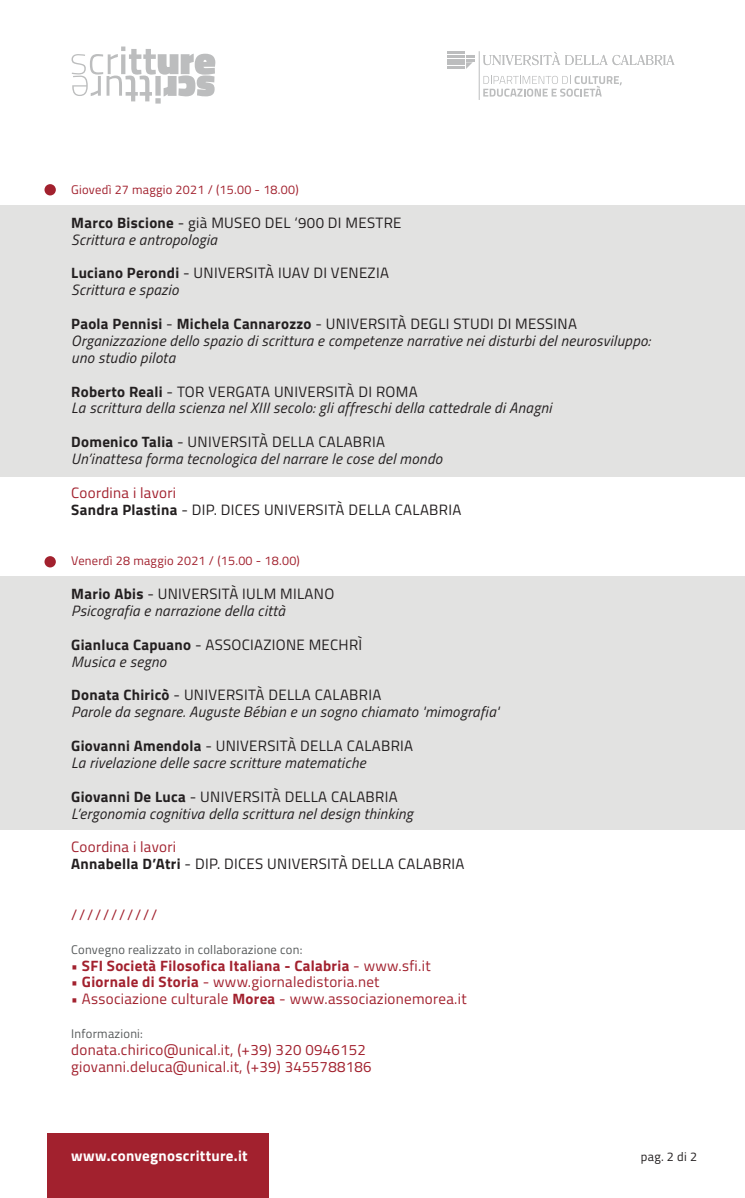
<style>
.page{position:relative;width:745px;height:1198px;background:#fff}
.page>*{position:absolute;margin:0;border:0;box-sizing:border-box;transform-origin:0 0}
.t1{font:italic 15px/16.9px "Titillium Web";letter-spacing:.02em;color:#231f20}
.t2{font:15px/16.9px "Titillium Web";letter-spacing:.02em;color:#231f20}
.t3{font:15px/16.9px "Titillium Web";letter-spacing:.02em;color:#a2212e}
.t4{font:700 15px "Titillium Web";letter-spacing:.02em;color:#a2212e}
.t5{font:700 15px "Titillium Web";letter-spacing:.02em;color:#fff}
.t6{font:12.5px "Titillium Web";letter-spacing:.02em;color:#a2212e}
.t7{font:12.5px "Titillium Web";letter-spacing:.02em;color:#575a5b}
.t8{font:12.5px "Titillium Web";color:#231f20}
.s1{font-weight:700}
.s2{font-style:italic}
.s3{font-weight:700;font-style:normal}
.s4{font-style:normal}
.s5{color:#a2212e}
.s6{font-weight:400}
</style>
<div class="page">
<div style="left:0;top:577px;width:744px;height:253px;background:#e2e2e1"></div>
<div style="left:44px;top:556px;width:12px;height:11px;background:#a2212e;border-radius:50%"></div>
<div style="left:0;top:205px;width:744px;height:272px;background:#e2e2e1"></div>
<svg style="left:71px;top:47px;width:144px;height:57px"></svg>
<hr style="left:447px;top:66px;width:18px;height:3px;background:#575a5b">
<hr style="left:447px;top:62px;width:18px;height:3px;background:#575a5b">
<hr style="left:447px;top:59px;width:18px;height:3px;background:#575a5b">
<hr style="left:447px;top:55px;width:18px;height:3px;background:#575a5b">
<hr style="left:447px;top:51px;width:18px;height:3px;background:#575a5b">
<svg style="left:466px;top:55px;width:8px;height:14px"></svg>
<svg style="left:483px;top:52px;width:191px;height:14px"></svg>
<svg style="left:483px;top:76px;width:138px;height:21px"></svg>
<div style="left:48px;top:1133px;width:221px;height:65px;background:#a2212e"></div>
<div style="left:44px;top:184px;width:12px;height:11px;background:#a2212e;border-radius:50%"></div>
<p class="t6" style="left:71px;top:180px;width:229px">Giovedì 27 maggio 2021 / (15.00 - 18.00)</p>
<p class="t2" style="left:71px;top:213px;width:331px"><span class="s1">Marco Biscione</span> - già MUSEO DEL ‘900 DI MESTRE<br><span class="s2">Scrittura e antropologia</span></p>
<p class="t2" style="left:71px;top:264px;width:319px"><span class="s1">Luciano Perondi</span> - UNIVERSITÀ IUAV DI VENEZIA<br><span class="s2">Scrittura e spazio</span></p>
<p class="t1" style="left:71px;top:315px;width:580px"><span class="s3">Paola Pennisi</span> <span class="s4">-</span> <span class="s3">Michela Cannarozzo</span> <span class="s4">- UNIVERSITÀ DEGLI STUDI DI MESSINA<br></span>Organizzazione dello spazio di scrittura e competenze narrative nei disturbi del neurosviluppo: uno studio pilota</p>
<p class="t1" style="left:71px;top:382px;width:481px"><span class="s3">Roberto Reali</span> <span class="s4">- TOR VERGATA UNIVERSITÀ DI ROMA<br></span>La scrittura della scienza nel XIII secolo: gli affreschi della cattedrale di Anagni</p>
<p class="t1" style="left:71px;top:433px;width:372px"><span class="s3">Domenico Talia</span> <span class="s4">- UNIVERSITÀ DELLA CALABRIA<br></span>Un’inattesa forma tecnologica del narrare le cose del mondo</p>
<p class="t2" style="left:71px;top:483px;width:391px"><span class="s5">Coordina i lavori<br></span><span class="s1">Sandra Plastina</span> - DIP. DICES UNIVERSITÀ DELLA CALABRIA</p>
<p class="t6" style="left:71px;top:552px;width:230px">Venerdì 28 maggio 2021 / (15.00 - 18.00)</p>
<p class="t1" style="left:71px;top:585px;width:264px"><span class="s3">Mario Abis</span> <span class="s4">- UNIVERSITÀ IULM MILANO<br></span>Psicografia e narrazione della città</p>
<p class="t2" style="left:71px;top:635px;width:292px"><span class="s1">Gianluca Capuano</span> - ASSOCIAZIONE MECHRÌ<br><span class="s2">Musica e segno</span></p>
<p class="t1" style="left:71px;top:686px;width:428px"><span class="s3">Donata Chiricò</span> <span class="s4">- UNIVERSITÀ DELLA CALABRIA<br></span>Parole da segnare. Auguste Bébian e un sogno chiamato 'mimografia'</p>
<p class="t1" style="left:71px;top:736px;width:343px"><span class="s3">Giovanni Amendola</span> <span class="s4">- UNIVERSITÀ DELLA CALABRIA<br></span>La rivelazione delle sacre scritture matematiche</p>
<p class="t1" style="left:71px;top:787px;width:343px"><span class="s3">Giovanni De Luca</span> <span class="s4">- UNIVERSITÀ DELLA CALABRIA<br></span>L’ergonomia cognitiva della scrittura nel design thinking</p>
<p class="t2" style="left:71px;top:838px;width:394px"><span class="s5">Coordina i lavori<br></span><span class="s1">Annabella D’Atri</span> - DIP. DICES UNIVERSITÀ DELLA CALABRIA</p>
<p class="t3" style="left:71px;top:905px;width:87px">///////////</p>
<p class="t7" style="left:71px;top:940px;width:232px">Convegno realizzato in collaborazione con:</p>
<p class="t4" style="left:71px;top:953px;width:360px">• SFI Società Filosofica Italiana - Calabria <span class="s6">- www.sfi.it</span></p>
<p class="t3" style="left:71px;top:973px;width:309px"><span class="s1">• Giornale di Storia</span> - www.giornaledistoria.net</p>
<p class="t3" style="left:71px;top:990px;width:396px"><span class="s1">•</span> Associazione culturale <span class="s1">Morea</span> - www.associazionemorea.it</p>
<p class="t7" style="left:71px;top:1024px;width:73px">Informazioni:</p>
<p class="t3" style="left:71px;top:1040px;width:301px">donata.chirico@unical.it, (+39) 320 0946152 giovanni.deluca@unical.it, (+39) 3455788186</p>
<p class="t5" style="left:71px;top:1144px;width:178px">www.convegnoscritture.it</p>
<p class="t8" style="left:640px;top:1147px;width:58px">pag. 2 di 2</p>
</div>
